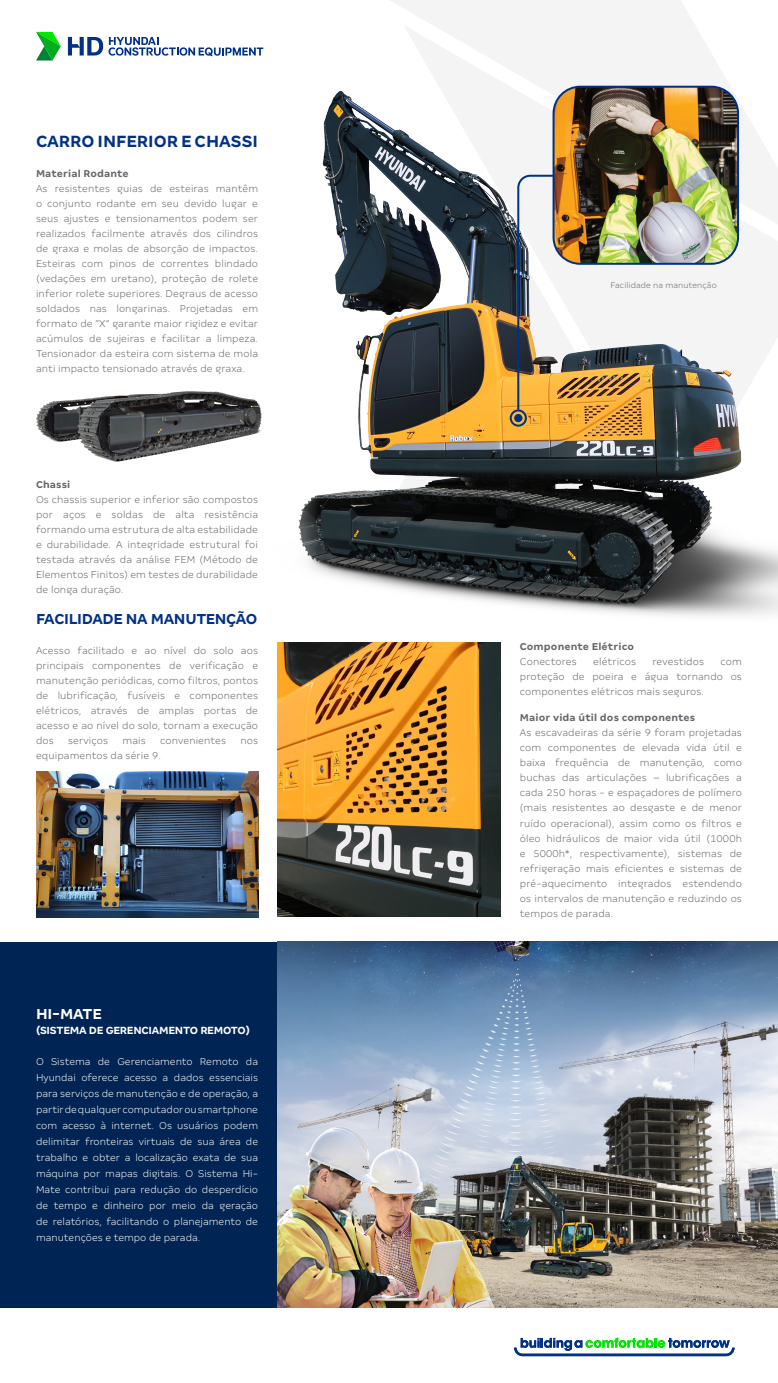
<style>
.page{position:relative;width:778px;height:1383px;background:#fff}
.page>*{position:absolute;margin:0;border:0;box-sizing:border-box;transform-origin:0 0}
.t1{font:700 18px "Margem Test";color:#003087}
.t2{font:700 16px "Margem Test";letter-spacing:-.02em;color:#003087}
.t3{font:700 16px "Margem Test";letter-spacing:-.01em;color:#fff}
.t4{font:700 11.5px "Margem Test";letter-spacing:-.02em;color:#fff}
.t5{font:300 11px/15px "Margem Test";letter-spacing:.01em;color:#63666a;text-align:justify}
.t6{font:300 11px/16px "Margem Test";color:#fff;text-align:justify}
.t7{font:700 11px "Margem Test";letter-spacing:.01em;color:#63666a}
.t8{font:300 9px "Margem Test";letter-spacing:.01em;color:#63666a}
</style>
<div class="page">
<svg style="left:514px;top:1337px;width:220px;height:18px"></svg>
<svg style="left:36px;top:32px;width:25px;height:28px"></svg>
<svg style="left:68px;top:37px;width:35px;height:18px"></svg>
<svg style="left:109px;top:37px;width:154px;height:19px"></svg>
<svg style="left:391px;top:0;width:303px;height:25px;fill:#f4f4f4"></svg>
<svg style="left:405px;top:25px;width:306px;height:28px;fill:#f4f4f4"></svg>
<img style="left:156px;top:53px;width:622px;height:633px">
<div style="left:0;top:941px;width:777px;height:366px;background:#002554"></div>
<svg style="left:516px;top:174px;width:144px;height:237px"></svg>
<div style="left:509px;top:409px;width:18px;height:17px;border:2px solid #003087;border-radius:50%"></div>
<div style="left:514px;top:414px;width:8px;height:8px;background:#003087;border-radius:50%"></div>
<img style="left:553px;top:87px;width:185px;height:177px">
<div style="left:552px;top:86px;width:187px;height:179px;border:2px solid #003087;border-radius:27px"></div>
<div style="left:0;top:400px;width:360px;height:204px;background:#fff"></div>
<img style="left:36px;top:391px;width:226px;height:70px">
<img style="left:36px;top:772px;width:222px;height:145px">
<img style="left:278px;top:941px;width:500px;height:366px">
<img style="left:278px;top:642px;width:222px;height:274px">
<p class="t1" style="left:36px;top:130px;width:223px">CARRO INFERIOR E CHASSI</p>
<p class="t7" style="left:36px;top:167px;width:94px">Material Rodante</p>
<p class="t5" style="left:36px;top:181px;width:223px">As resistentes guias de esteiras mantêm o conjunto rodante em seu devido lugar e seus ajustes e tensionamentos podem ser realizados facilmente através dos cilindros de graxa e molas de absorção de impactos.<br>Esteiras com pinos de correntes blindado (vedações em uretano), proteção de rolete inferior rolete superiores. Degraus de acesso soldados nas longarinas. Projetadas em formato de “X” garante maior rigidez e evitar acúmulos de sujeiras e facilitar a limpeza.<br>Tensionador da esteira com sistema de mola anti impacto tensionado através de graxa.</p>
<p class="t7" style="left:36px;top:477px;width:36px">Chassi</p>
<p class="t5" style="left:36px;top:491px;width:223px">Os chassis superior e inferior são compostos por aços e soldas de alta resistência formando uma estrutura de alta estabilidade e durabilidade. A integridade estrutural foi testada através da análise FEM (Método de Elementos Finitos) em testes de durabilidade de longa duração.</p>
<p class="t2" style="left:36px;top:609px;width:223px">FACILIDADE NA MANUTENÇÃO</p>
<p class="t5" style="left:36px;top:642px;width:223px">Acesso facilitado e ao nível do solo aos principais componentes de verificação e manutenção periódicas, como filtros, pontos de lubrificação, fusíveis e componentes elétricos, através de amplas portas de acesso e ao nível do solo, tornam a execução dos</p>
<p class="t5" style="left:68px;top:732px;width:41px">serviços</p>
<p class="t5" style="left:122px;top:732px;width:25px">mais</p>
<p class="t5" style="left:160px;top:732px;width:67px">convenientes</p>
<p class="t5" style="left:240px;top:732px;width:19px">nos</p>
<p class="t5" style="left:36px;top:747px;width:126px">equipamentos da série 9.</p>
<p class="t3" style="left:36px;top:1004px;width:67px">HI-MATE</p>
<p class="t4" style="left:36px;top:1023px;width:215px">(SISTEMA DE GERENCIAMENTO REMOTO)</p>
<p class="t6" style="left:36px;top:1053px;width:223px">O Sistema de Gerenciamento Remoto da Hyundai oferece acesso a dados essenciais para serviços de manutenção e de operação, a partir de qualquer computador ou smartphone com acesso à internet. Os usuários podem delimitar fronteiras virtuais de sua área de trabalho e obter a localização exata de sua máquina por mapas digitais. O Sistema Hi-Mate contribui para redução do desperdício de tempo e dinheiro por meio da geração de relatórios, facilitando o planejamento de manutenções e tempo de parada.</p>
<p class="t8" style="left:610px;top:280px;width:108px">Facilidade na manutenção</p>
<p class="t7" style="left:520px;top:639px;width:116px">Componente Elétrico</p>
<p class="t5" style="left:520px;top:653px;width:58px">Conectores</p>
<p class="t5" style="left:593px;top:653px;width:44px">elétricos</p>
<p class="t5" style="left:652px;top:653px;width:53px">revestidos</p>
<p class="t5" style="left:520px;top:653px;width:223px;text-indent:201px">com proteção de poeira e água tornando os componentes elétricos mais seguros.</p>
<p class="t7" style="left:520px;top:711px;width:177px">Maior vida útil dos componentes</p>
<p class="t5" style="left:520px;top:725px;width:223px">As escavadeiras da série 9 foram projetadas com componentes de elevada vida útil e baixa frequência de manutenção, como buchas das articulações – lubrificações a cada 250 horas - e espaçadores de polímero (mais resistentes ao desgaste e de menor ruído operacional), assim como os filtros e óleo hidráulicos de maior vida útil (1000h e 5000h*, respectivamente), sistemas de refrigeração mais eficientes e sistemas de pré-aquecimento integrados estendendo os intervalos de manutenção e reduzindo os tempos de parada.</p>
</div>
